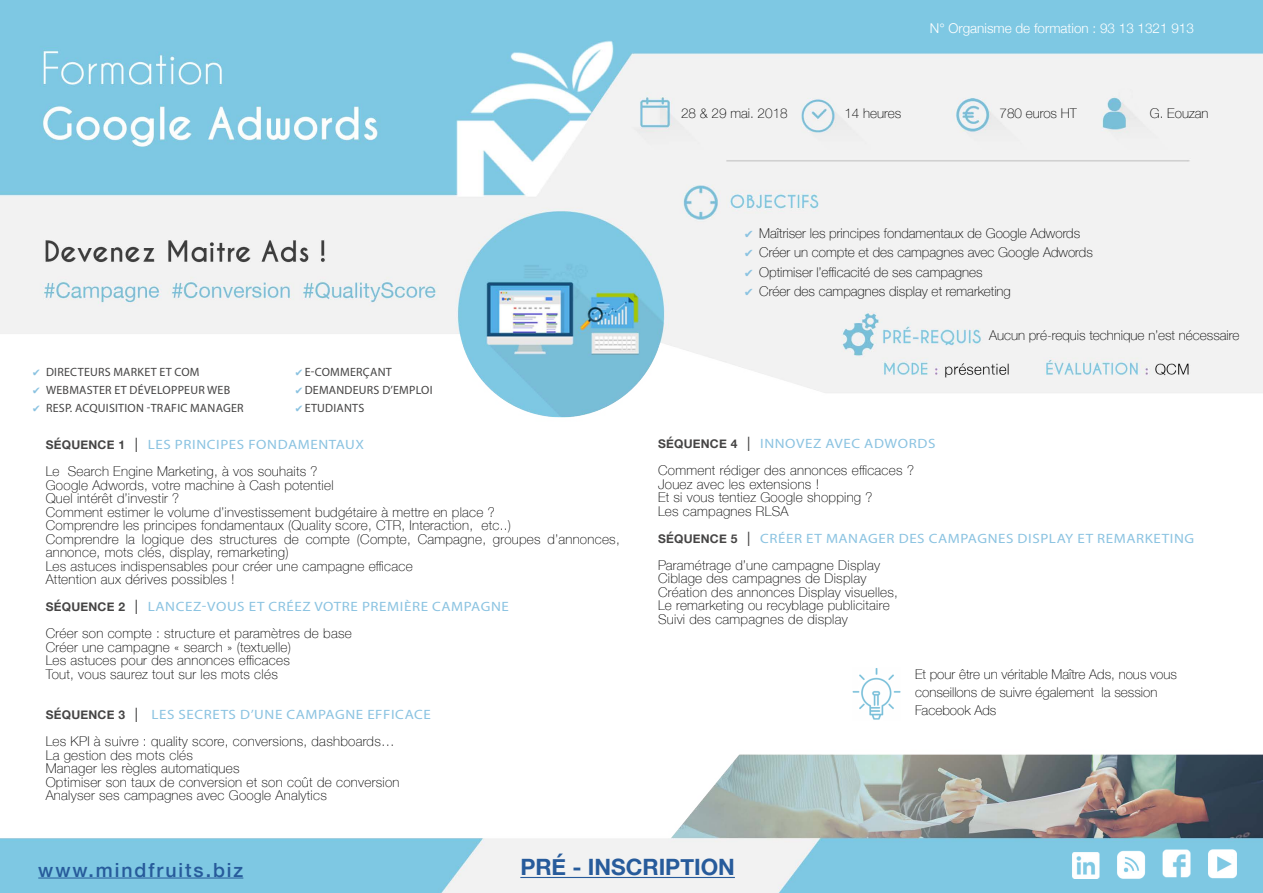
<style>
.page{position:relative;width:1263px;height:893px;background:#fff}
.page>*{position:absolute;margin:0;border:0;box-sizing:border-box;transform-origin:0 0}
.t1{font:700 22.5px "Helvetica Neue";color:#275b9b}
.t2{font:500 19.5px "Helvetica Neue";letter-spacing:.1em;color:#275b9b}
.t3{font:100 13.5px/13.5px "Helvetica Neue";letter-spacing:.02em;color:#000}
.t4{font:100 13.5px/18px "Helvetica Neue";color:#000}
.t5{font:13.5px "Myriad Pro";letter-spacing:.04em;color:#8bc3e1;scale:1.11 1}
.t6{font:300 13.5px "Helvetica Neue";color:#fff}
.t7{font:12px "Myriad Pro";letter-spacing:.02em;color:#454444}
.s1{font-family:"Menlo";font-weight:700;color:#8bc3e1}
.s2{font-family:"Helvetica Neue";font-weight:700;font-size:12px;color:#454444}
.s3{font-family:"Menlo";font-size:12px;color:#454444}
</style>
<div class="page">
<img style="left:0;top:0;width:1263px;height:893px">
<hr style="left:38px;top:877px;width:205px;height:1px;background:#275b9b">
<img style="left:845px;top:666px;width:63px;height:55px">
<img style="left:1057px;top:831px;width:58px;height:62px">
<img style="left:1193px;top:830px;width:58px;height:63px">
<img style="left:1145px;top:835px;width:64px;height:54px">
<img style="left:1109px;top:846px;width:43px;height:36px">
<hr style="left:520px;top:877px;width:215px;height:1px;background:#275b9b">
<p class="t6" style="left:930px;top:20px;width:266px">N° Organisme de formation : 93 13 1321 913</p>
<p class="t4" style="left:681px;top:104px;width:108px">28 &amp; 29 mai. 2018</p>
<p class="t4" style="left:844px;top:104px;width:58px">14 heures</p>
<p class="t4" style="left:999px;top:104px;width:79px">780 euros HT</p>
<p class="t3" style="left:1150px;top:106px;width:60px">G. Eouzan</p>
<p class="t4" style="left:745px;top:224px;width:337px"><span class="s1">✔︎</span> Maîtriser les principes fondamentaux de Google Adwords</p>
<p class="t4" style="left:745px;top:243px;width:350px"><span class="s1">✔︎</span> Créer un compte et des campagnes avec Google Adwords</p>
<p class="t4" style="left:745px;top:263px;width:239px"><span class="s1">✔︎</span> Optimiser l’efficacité de ses campagnes</p>
<p class="t4" style="left:745px;top:282px;width:268px"><span class="s1">✔︎</span> Créer des campagnes display et remarketing</p>
<p class="t7" style="left:33px;top:364px;width:168px"><span class="s1">✔︎</span> DIRECTEURS MARKET ET COM</p>
<p class="t7" style="left:33px;top:382px;width:199px"><span class="s1">✔︎</span> WEBMASTER ET DÉVELOPPEUR WEB</p>
<p class="t7" style="left:33px;top:400px;width:212px"><span class="s1">✔︎</span> RESP. ACQUISITION -TRAFIC MANAGER</p>
<p class="t7" style="left:296px;top:364px;width:98px"><span class="s1">✔︎</span> E-COMMERÇANT</p>
<p class="t7" style="left:296px;top:382px;width:139px"><span class="s1">✔︎</span>DEMANDEURS D’EMPLOI</p>
<p class="t7" style="left:296px;top:400px;width:70px"><span class="s1">✔︎</span> ETUDIANTS</p>
<p class="t5" style="left:46px;top:436px;width:288px"><span class="s2">SÉQUENCE 1</span> <span class="s3">⎪</span> LES PRINCIPES FONDAMENTAUX</p>
<p class="t3" style="left:46px;top:464px;width:576px">Le Search Engine Marketing, à vos souhaits ?<br>Google Adwords, votre machine à Cash potentiel<br>Quel intérêt d’investir ?<br>Comment estimer le volume d’investissement budgétaire à mettre en place ?<br>Comprendre les principes fondamentaux (Quality score, CTR, Interaction, etc..)<br>Comprendre la logique des structures de compte (Compte, Campagne, groupes d’annonces, annonce, mots clés, display, remarketing)<br>Les astuces indispensables pour créer une campagne efficace<br>Attention aux dérives possibles !</p>
<p class="t5" style="left:46px;top:598px;width:419px"><span class="s2">SÉQUENCE 2</span> <span class="s3">⎪</span> LANCEZ-VOUS ET CRÉEZ VOTRE PREMIÈRE CAMPAGNE</p>
<p class="t3" style="left:46px;top:626px;width:308px">Créer son compte : structure et paramètres de base Créer une campagne « search » (textuelle)<br>Les astuces pour des annonces efficaces<br>Tout, vous saurez tout sur les mots clés</p>
<p class="t5" style="left:46px;top:706px;width:348px"><span class="s2">SÉQUENCE 3</span> <span class="s3">⎪</span> LES SECRETS D’UNE CAMPAGNE EFFICACE</p>
<p class="t3" style="left:46px;top:734px;width:355px">Les KPI à suivre : quality score, conversions, dashboards… La gestion des mots clés<br>Manager les règles automatiques<br>Optimiser son taux de conversion et son coût de conversion Analyser ses campagnes avec Google Analytics</p>
<p class="t4" style="left:989px;top:326px;width:252px">Aucun pré-requis technique n’est nécessaire</p>
<p class="t5" style="left:658px;top:435px;width:251px"><span class="s2">SÉQUENCE 4</span> <span class="s3">⎪</span> INNOVEZ AVEC ADWORDS</p>
<p class="t3" style="left:658px;top:463px;width:257px">Comment rédiger des annonces efficaces ?<br>Jouez avec les extensions !<br>Et si vous tentiez Google shopping ?<br>Les campagnes RLSA</p>
<p class="t5" style="left:658px;top:530px;width:484px"><span class="s2">SÉQUENCE 5</span> <span class="s3">⎪</span> CRÉER ET MANAGER DES CAMPAGNES DISPLAY ET REMARKETING</p>
<p class="t3" style="left:658px;top:558px;width:241px">Paramétrage d’une campagne Display Ciblage des campagnes de Display Création des annonces Display visuelles, Le remarketing ou recyblage publicitaire Suivi des campagnes de display</p>
<p class="t4" style="left:915px;top:665px;width:263px">Et pour être un véritable Maître Ads, nous vous conseillons de suivre également la session<br>Facebook Ads</p>
<h2 class="t2" style="left:38px;top:857px;width:207px">www.mindfruits.biz</h2>
<h1 class="t1" style="left:520px;top:853px;width:216px">PRÉ - INSCRIPTION</h1>
</div>
